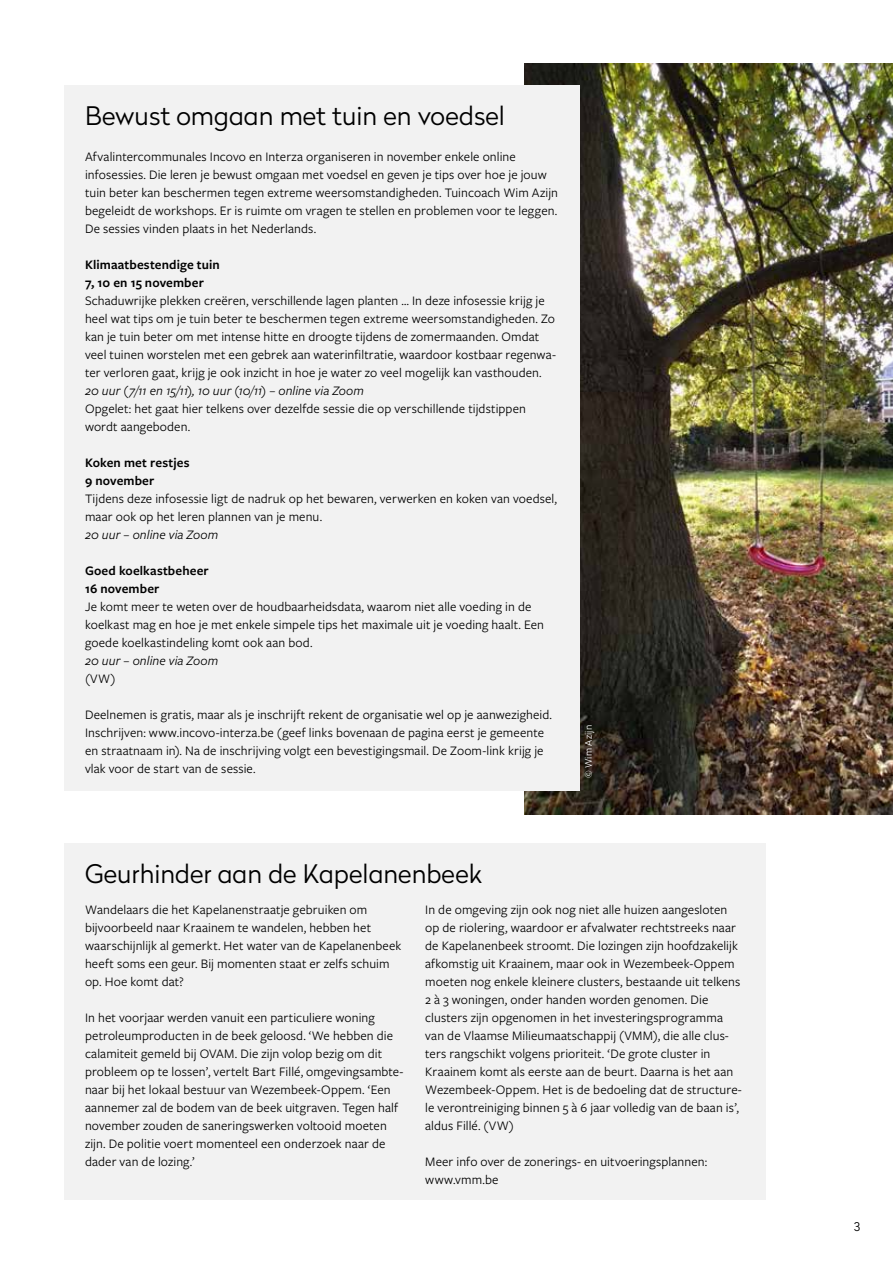
<style>
.page{position:relative;width:893px;height:1263px;background:#fff}
.page>*{position:absolute;margin:0;border:0;box-sizing:border-box;transform-origin:0 0}
.t1{font:300 25.5px "Radikal";color:#000}
.t2{font:13.5px/18px "Freight Sans Pro";letter-spacing:.01em;color:#000}
.t3{font:600 13.5px/18px "Freight Sans Pro";letter-spacing:.01em;color:#000}
.t4{font:italic 13.5px "Freight Sans Pro";letter-spacing:.005em;color:#000}
.t5{font:300 12px "Radikal";color:#000}
.t6{font:10.5px "Freight Sans Pro";letter-spacing:.015em;color:#fff}
</style>
<div class="page">
<div style="left:64px;top:843px;width:701px;height:356px;background:#f2f2f2"></div>
<img style="left:524px;top:64px;width:369px;height:750px">
<div style="left:64px;top:85px;width:515px;height:706px;background:#f2f2f2"></div>
<h1 class="t1" style="left:85px;top:98px;width:421px">Bewust omgaan met tuin en voedsel</h1>
<p class="t2" style="left:85px;top:147px;width:475px">Afvalintercommunales Incovo en Interza organiseren in november enkele online infosessies. Die leren je bewust omgaan met voedsel en geven je tips over hoe je jouw tuin beter kan beschermen tegen extreme weersomstandigheden. Tuincoach Wim Azijn begeleidt de workshops. Er is ruimte om vragen te stellen en problemen voor te leggen.<br>De sessies vinden plaats in het Nederlands.</p>
<p class="t3" style="left:85px;top:255px;width:136px">Klimaatbestendige tuin<br>7, 10 en 15 november</p>
<p class="t2" style="left:85px;top:291px;width:472px">Schaduwrijke plekken creëren, verschillende lagen planten … In deze infosessie krijg je heel wat tips om je tuin beter te beschermen tegen extreme weersomstandigheden. Zo kan je tuin beter om met intense hitte en droogte tijdens de zomermaanden. Omdat veel tuinen worstelen met een gebrek aan waterinfiltratie, waardoor kostbaar regenwa&shy;ter verloren gaat, krijg je ook inzicht in hoe je water zo veel mogelijk kan vasthouden.</p>
<p class="t4" style="left:85px;top:382px;width:280px">20 uur (7/11 en 15/11), 10 uur (10/11) – online via Zoom</p>
<p class="t2" style="left:85px;top:399px;width:442px">Opgelet: het gaat hier telkens over dezelfde sessie die op verschillende tijdstippen wordt aangeboden.</p>
<p class="t3" style="left:85px;top:453px;width:106px">Koken met restjes<br>9 november</p>
<p class="t2" style="left:85px;top:489px;width:473px">Tijdens deze infosessie ligt de nadruk op het bewaren, verwerken en koken van voedsel, maar ook op het leren plannen van je menu.</p>
<p class="t4" style="left:85px;top:526px;width:135px">20 uur – online via Zoom</p>
<p class="t3" style="left:85px;top:561px;width:125px">Goed koelkastbeheer<br>16 november</p>
<p class="t2" style="left:85px;top:597px;width:460px">Je komt meer te weten over de houdbaarheidsdata, waarom niet alle voeding in de koelkast mag en hoe je met enkele simpele tips het maximale uit je voeding haalt. Een goede koelkastindeling komt ook aan bod.</p>
<p class="t4" style="left:85px;top:652px;width:135px">20 uur – online via Zoom</p>
<p class="t2" style="left:85px;top:669px;width:32px">(VW)</p>
<p class="t2" style="left:85px;top:705px;width:469px">Deelnemen is gratis, maar als je inschrijft rekent de organisatie wel op je aanwezigheid.<br>Inschrijven: www.incovo-interza.be (geef links bovenaan de pagina eerst je gemeente en straatnaam in). Na de inschrijving volgt een bevestigingsmail. De Zoom-link krijg je vlak voor de start van de sessie.</p>
<p class="t6" style="left:581px;top:778px;width:55px;rotate:-90deg">© Wim Azijn</p>
<h1 class="t1" style="left:85px;top:856px;width:398px">Geurhinder aan de Kapelanenbeek</h1>
<p class="t2" style="left:85px;top:900px;width:318px">Wandelaars die het Kapelanenstraatje gebruiken om bijvoorbeeld naar Kraainem te wandelen, hebben het waarschijnlijk al gemerkt. Het water van de Kapelanenbeek heeft soms een geur. Bij momenten staat er zelfs schuim op. Hoe komt dat?</p>
<p class="t2" style="left:85px;top:1008px;width:320px">In het voorjaar werden vanuit een particuliere woning petroleumproducten in de beek geloosd. ‘We hebben die calamiteit gemeld bij OVAM. Die zijn volop bezig om dit probleem op te lossen’, vertelt Bart Fillé, omgevingsambte&shy;naar bij het lokaal bestuur van Wezembeek-Oppem. ‘Een aannemer zal de bodem van de beek uitgraven. Tegen half november zouden de saneringswerken voltooid moeten zijn. De politie voert momenteel een onderzoek naar de dader van de lozing.’</p>
<p class="t2" style="left:425px;top:900px;width:318px">In de omgeving zijn ook nog niet alle huizen aangesloten op de riolering, waardoor er afvalwater rechtstreeks naar de Kapelanenbeek stroomt. Die lozingen zijn hoofdzakelijk afkomstig uit Kraainem, maar ook in Wezembeek-Oppem moeten nog enkele kleinere clusters, bestaande uit telkens 2 à 3 woningen, onder handen worden genomen. Die clusters zijn opgenomen in het investeringsprogramma van de Vlaamse Milieumaatschappij (VMM), die alle clus&shy;ters rangschikt volgens prioriteit. ‘De grote cluster in Kraainem komt als eerste aan de beurt. Daarna is het aan Wezembeek-Oppem. Het is de bedoeling dat de structure&shy;le verontreiniging binnen 5 à 6 jaar volledig van de baan is’, aldus Fillé. (VW)</p>
<p class="t2" style="left:425px;top:1152px;width:283px">Meer info over de zonerings- en uitvoeringsplannen: www.vmm.be</p>
<p class="t5" style="left:854px;top:1218px;width:8px">3</p>
</div>
